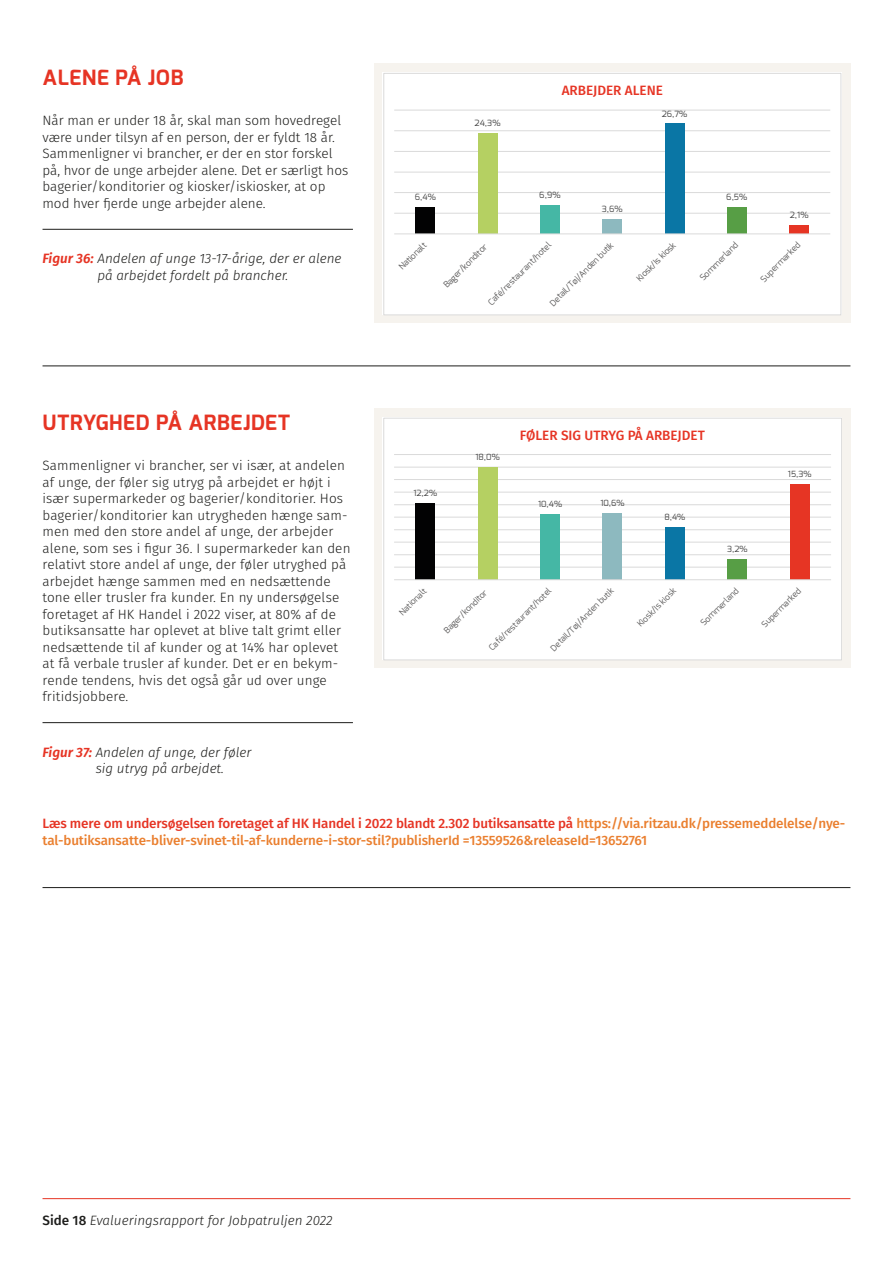
<style>
.page{position:relative;width:893px;height:1263px;background:#fff}
.page>*{position:absolute;margin:0;border:0;box-sizing:border-box;transform-origin:0 0}
.Mellemoverskrift_stø{font:700 21px "Exo";letter-spacing:.03em;color:#e63424}
.Brød{font:300 13.5px/16.5px "Fira Sans";letter-spacing:.01em;color:#1d1d1b}
.Brød-2{font:500 13.5px/16.5px "Fira Sans";letter-spacing:-.01em;color:#ea7f2f}
.Brød-3{font:italic 300 13.5px/16.5px "Fira Sans";color:#1d1d1b;text-align:center}
.Brød-4{font:500 13.5px "Fira Sans";color:#e63424}
.t1{font:8.55px "Exo";color:#5b5a5a}
.t2{font:8.55px "Exo";color:#414141}
.t3{font:8.4px "Exo";color:#5b5a5a}
.t4{font:8.4px "Exo";color:#414141}
.s1{font-weight:600;color:#e63424}
.s2{color:#e63424}
.s3{font-weight:500;font-style:normal}
</style>
<div class="page">
<hr style="left:43px;top:1198px;width:807px;height:1px;background:#e63424">
<div style="left:374px;top:64px;width:476px;height:259px;background:#f6f3ee"></div>
<div style="left:384px;top:73px;width:457px;height:242px;background:#fff"></div>
<hr style="left:394px;top:213px;width:436px;height:1px;background:#dadada">
<hr style="left:394px;top:192px;width:436px;height:1px;background:#dadada">
<hr style="left:394px;top:172px;width:436px;height:1px;background:#dadada">
<hr style="left:394px;top:151px;width:436px;height:1px;background:#dadada">
<hr style="left:394px;top:130px;width:436px;height:1px;background:#dadada">
<hr style="left:394px;top:110px;width:436px;height:1px;background:#dadada">
<div style="left:416px;top:207px;width:19px;height:27px;background:#020203"></div>
<div style="left:478px;top:134px;width:19px;height:100px;background:#b5d062"></div>
<div style="left:540px;top:205px;width:20px;height:29px;background:#45b7a5"></div>
<div style="left:602px;top:219px;width:20px;height:15px;background:#8db9bf"></div>
<div style="left:665px;top:124px;width:19px;height:110px;background:#0a76a5"></div>
<div style="left:727px;top:207px;width:20px;height:27px;background:#579e45"></div>
<div style="left:789px;top:225px;width:20px;height:9px;background:#e63524"></div>
<hr style="left:394px;top:234px;width:436px;height:1px;background:#dadada">
<div style="left:383px;top:73px;width:458px;height:242px;border:1px solid #dadada"></div>
<hr style="left:43px;top:229px;width:310px;height:1px;background:#1d1d1b">
<div style="left:374px;top:409px;width:476px;height:259px;background:#f6f3ee"></div>
<div style="left:384px;top:418px;width:457px;height:242px;background:#fff"></div>
<hr style="left:394px;top:567px;width:437px;height:1px;background:#dadada">
<hr style="left:394px;top:554px;width:437px;height:1px;background:#dadada">
<hr style="left:394px;top:542px;width:437px;height:1px;background:#dadada">
<hr style="left:394px;top:529px;width:437px;height:1px;background:#dadada">
<hr style="left:394px;top:517px;width:437px;height:1px;background:#dadada">
<hr style="left:394px;top:504px;width:437px;height:1px;background:#dadada">
<hr style="left:394px;top:492px;width:437px;height:1px;background:#dadada">
<hr style="left:394px;top:479px;width:437px;height:1px;background:#dadada">
<hr style="left:394px;top:467px;width:437px;height:1px;background:#dadada">
<hr style="left:394px;top:454px;width:437px;height:1px;background:#dadada">
<div style="left:415px;top:503px;width:20px;height:77px;background:#020203"></div>
<div style="left:478px;top:467px;width:19px;height:113px;background:#b5d062"></div>
<div style="left:540px;top:514px;width:20px;height:66px;background:#45b7a5"></div>
<div style="left:603px;top:513px;width:19px;height:67px;background:#8db9bf"></div>
<div style="left:665px;top:527px;width:20px;height:53px;background:#0a76a5"></div>
<div style="left:728px;top:560px;width:19px;height:20px;background:#579e45"></div>
<div style="left:790px;top:484px;width:19px;height:96px;background:#e63524"></div>
<hr style="left:394px;top:579px;width:437px;height:1px;background:#dadada">
<div style="left:383px;top:418px;width:459px;height:242px;border:1px solid #dadada"></div>
<hr style="left:43px;top:722px;width:310px;height:1px;background:#1d1d1b">
<hr style="left:43px;top:366px;width:807px;height:1px;background:#1d1d1b">
<hr style="left:43px;top:887px;width:807px;height:1px;background:#1d1d1b">
<p class="Mellemoverskrift_stø" style="left:43px;top:64px;width:142px">ALENE PÅ JOB</p>
<p class="Brød" style="left:43px;top:112px;width:307px">Når man er under 18 år, skal man som hovedregel være under tilsyn af en person, der er fyldt 18 år.<br>Sammenligner vi brancher, er der en stor forskel på, hvor de unge arbejder alene. Det er særligt hos bagerier/konditorier og kiosker/iskiosker, at op mod hver fjerde unge arbejder alene.</p>
<p class="Brød-3" style="left:43px;top:250px;width:300px"><span class="s1">Figur 36:</span> Andelen af unge 13-17-årige, der er alene på arbejdet fordelt på brancher.</p>
<p class="Mellemoverskrift_stø" style="left:43px;top:409px;width:249px">UTRYGHED PÅ ARBEJDET</p>
<p class="Brød" style="left:43px;top:457px;width:309px">Sammenligner vi brancher, ser vi især, at andelen af unge, der føler sig utryg på arbejdet er højt i især supermarkeder og bagerier/konditorier. Hos bagerier/konditorier kan utrygheden hænge sam&shy;men med den store andel af unge, der arbejder alene, som ses i figur 36. I supermarkeder kan den relativt store andel af unge, der føler utryghed på arbejdet hænge sammen med en nedsættende tone eller trusler fra kunder. En ny undersøgelse foretaget af HK Handel i 2022 viser, at 80% af de butiksansatte har oplevet at blive talt grimt eller nedsættende til af kunder og at 14% har oplevet at få verbale trusler af kunder. Det er en bekym&shy;rende tendens, hvis det også går ud over unge fritidsjobbere.</p>
<p class="Brød-3" style="left:96px;top:744px;width:157px;text-align:left;text-indent:-53px"><span class="s1">Figur 37:</span> Andelen af unge, der føler sig utryg på arbejdet.</p>
<p class="Brød-4" style="left:562px;top:80px;width:103px">ARBEJDER ALENE</p>
<p class="t2" style="left:415px;top:192px;width:23px">6,4%</p>
<p class="t2" style="left:475px;top:118px;width:27px">24,3%</p>
<p class="t2" style="left:539px;top:190px;width:23px">6,9%</p>
<p class="t2" style="left:602px;top:203px;width:22px">3,6%</p>
<p class="t2" style="left:662px;top:108px;width:27px">26,7%</p>
<p class="t2" style="left:726px;top:191px;width:23px">6,5%</p>
<p class="t2" style="left:790px;top:209px;width:20px">2,1%</p>
<p class="t1" style="left:547px;top:300px;width:88px;rotate:-45deg">Detail/Tøj/Anden butik</p>
<p class="t1" style="left:634px;top:276px;width:53px;rotate:-45deg">Kiosk/Is kiosk</p>
<p class="t1" style="left:697px;top:275px;width:52px;rotate:-45deg">Sommerland</p>
<p class="t1" style="left:758px;top:276px;width:54px;rotate:-45deg">Supermarked</p>
<p class="t1" style="left:396px;top:264px;width:37px;rotate:-45deg">Nationalt</p>
<p class="t1" style="left:441px;top:282px;width:60px;rotate:-45deg">Bager/konditor</p>
<p class="t1" style="left:486px;top:300px;width:87px;rotate:-45deg">Café/restaurant/hotel</p>
<p class="t4" style="left:413px;top:488px;width:25px">12,2%</p>
<p class="t4" style="left:475px;top:451px;width:26px">18,0%</p>
<p class="Brød-4" style="left:520px;top:425px;width:187px">FØLER SIG UTRYG PÅ ARBEJDET</p>
<p class="t4" style="left:538px;top:499px;width:26px">10,4%</p>
<p class="t4" style="left:600px;top:498px;width:26px">10,6%</p>
<p class="t4" style="left:664px;top:512px;width:22px">8,4%</p>
<p class="t4" style="left:727px;top:544px;width:22px">3,2%</p>
<p class="t4" style="left:788px;top:468px;width:25px">15,3%</p>
<p class="t3" style="left:397px;top:610px;width:36px;rotate:-45deg">Nationalt</p>
<p class="t3" style="left:441px;top:628px;width:59px;rotate:-45deg">Bager/konditor</p>
<p class="t3" style="left:486px;top:645px;width:86px;rotate:-45deg">Café/restaurant/hotel</p>
<p class="t3" style="left:548px;top:646px;width:87px;rotate:-45deg">Detail/Tøj/Anden butik</p>
<p class="t3" style="left:635px;top:621px;width:53px;rotate:-45deg">Kiosk/Is kiosk</p>
<p class="t3" style="left:698px;top:620px;width:51px;rotate:-45deg">Sommerland</p>
<p class="t3" style="left:759px;top:622px;width:53px;rotate:-45deg">Supermarked</p>
<p class="Brød-2" style="left:43px;top:815px;width:804px"><span class="s2">Læs mere om undersøgelsen foretaget af HK Handel i 2022 blandt 2.302 butiksansatte på</span> https://via.ritzau.dk/pressemeddelelse/nye&shy;tal-butiksansatte-bliver-svinet-til-af-kunderne-i-stor-stil?publisherId =13559526&amp;releaseId=13652761</p>
<p class="Brød-3" style="left:43px;top:1211px;width:292px"><span class="s3">Side 18</span> Evalueringsrapport for Jobpatruljen 2022</p>
</div>
